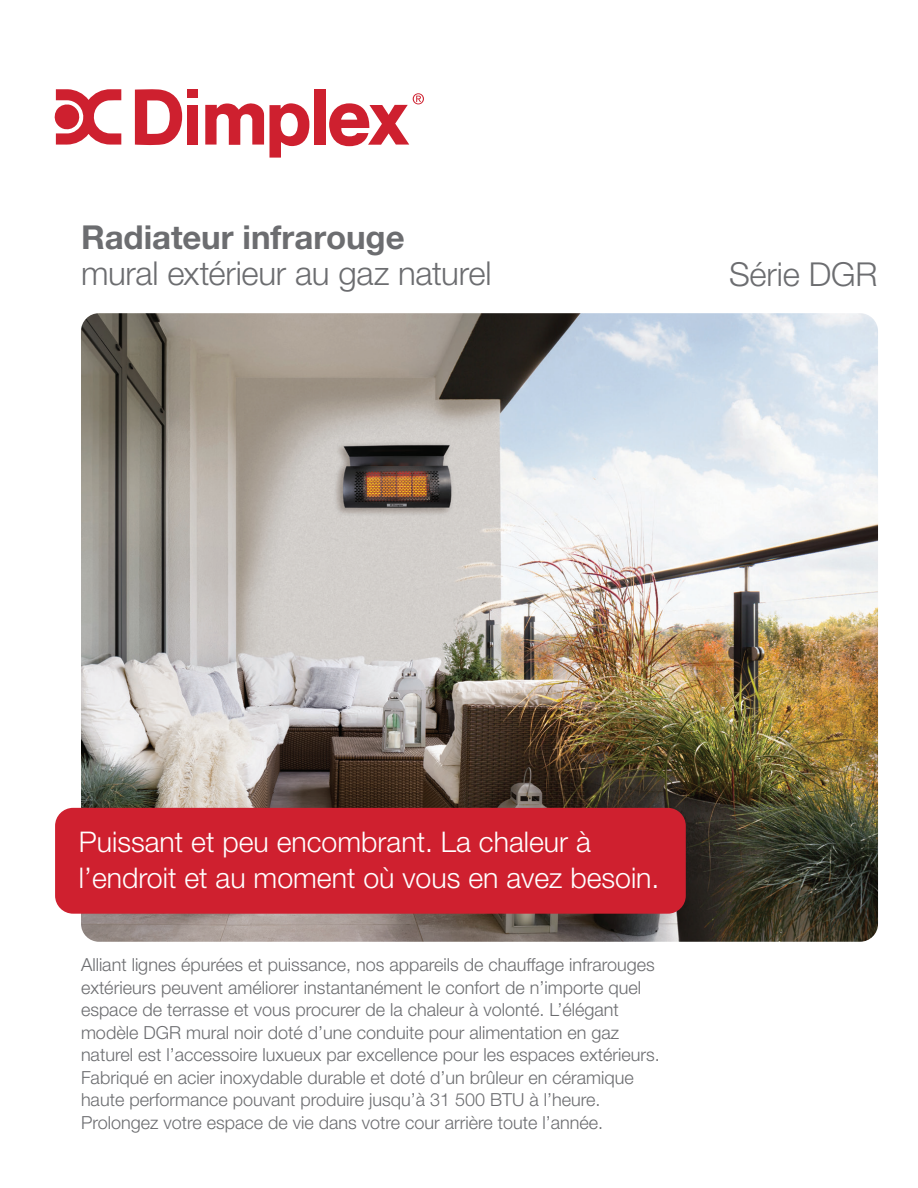
<style>
.page{position:relative;width:918px;height:1188px;background:#fff}
.page>*{position:absolute;margin:0;border:0;box-sizing:border-box;transform-origin:0 0}
.t1{font:300 33px "Helvetica Neue LT Std";letter-spacing:-.01em;color:#6c6d70}
.t2{font:700 33px "Helvetica Neue LT Std";color:#6c6d70}
.t3{font:300 28.5px/36px "Helvetica Neue LT Std";color:#fff}
.t4{font:300 18px/22.5px "Helvetica Neue LT Std";color:#6c6d70}
</style>
<div class="page">
<img style="left:81px;top:313px;width:797px;height:629px">
<svg style="left:135px;top:89px;width:47px;height:57px"></svg>
<div style="left:187px;top:89px;width:11px;height:9px;background:#ce202f"></div>
<div style="left:187px;top:105px;width:11px;height:40px;background:#ce202f"></div>
<svg style="left:205px;top:103px;width:104px;height:55px"></svg>
<div style="left:314px;top:89px;width:11px;height:56px;background:#ce202f"></div>
<svg style="left:329px;top:93px;width:95px;height:53px"></svg>
<svg style="left:54px;top:89px;width:67px;height:56px"></svg>
<div style="left:55px;top:808px;width:631px;height:106px;background:#cf202f;border-radius:18px"></div>
<h1 class="t2" style="left:81px;top:217px;width:325px">Radiateur infrarouge</h1>
<h1 class="t1" style="left:81px;top:253px;width:412px">mural extérieur au gaz naturel</h1>
<h1 class="t1" style="left:729px;top:254px;width:150px">Série DGR</h1>
<h2 class="t3" style="left:79px;top:823px;width:582px">Puissant et peu encombrant. La chaleur à l’endroit et au moment où vous en avez besoin.</h2>
<p class="t4" style="left:81px;top:953px;width:580px">Alliant lignes épurées et puissance, nos appareils de chauffage infrarouges extérieurs peuvent améliorer instantanément le confort de n’importe quel espace de terrasse et vous procurer de la chaleur à volonté. L’élégant modèle DGR mural noir doté d’une conduite pour alimentation en gaz naturel est l’accessoire luxueux par excellence pour les espaces extérieurs.<br>Fabriqué en acier inoxydable durable et doté d’un brûleur en céramique haute performance pouvant produire jusqu’à 31 500 BTU à l’heure.<br>Prolongez votre espace de vie dans votre cour arrière toute l’année.</p>
</div>
